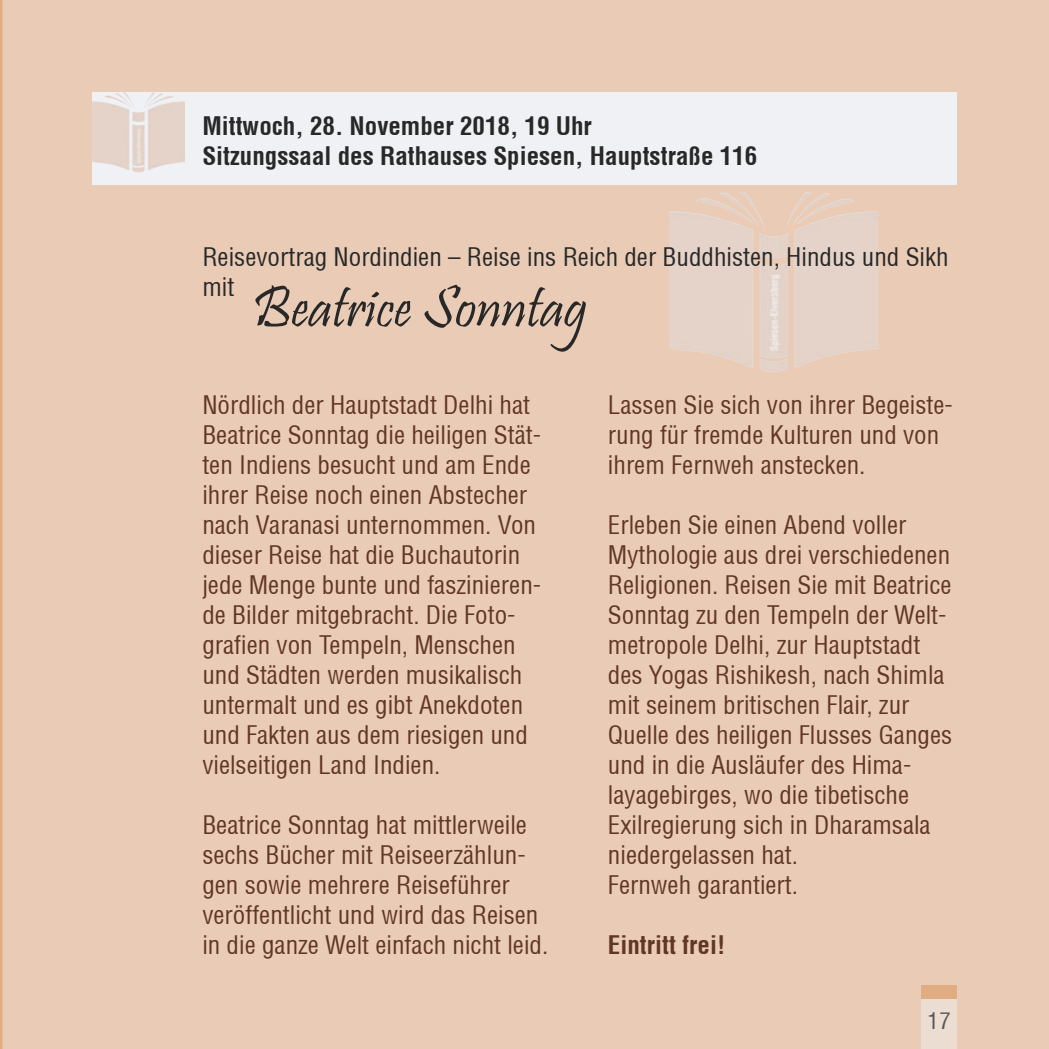
<style>
.page{position:relative;width:1049px;height:1049px;background:#e9cbb6}
.page>*{position:absolute;margin:0;border:0;box-sizing:border-box;transform-origin:0 0}
.t1{font:60px "Pristina";color:#282828}
.t2{font:25px/30px "Helvetica Condensed";color:#603724}
.t3{font:700 25px "Helvetica Condensed";color:#282828}
.t4{font:25px "Helvetica Condensed";color:#282828}
.t5{font:700 25px "Helvetica Condensed";color:#603724}
.t6{font:22.5px "Helvetica Condensed";color:#565657}
</style>
<div class="page">
<div style="left:921px;top:985px;width:36px;height:64px;background:#e2ac83"></div>
<div style="left:921px;top:999px;width:36px;height:50px;background:#ecddd3"></div>
<img style="left:670px;top:191px;width:209px;height:182px">
<div style="left:92px;top:92px;width:865px;height:92px;background:#eff1f5"></div>
<img style="left:92px;top:92px;width:92px;height:80px">
<p class="t3" style="left:202px;top:111px;width:391px">Mittwoch, 28. November 2018, 19 Uhr</p>
<p class="t3" style="left:202px;top:141px;width:556px">Sitzungssaal des Rathauses Spiesen, Hauptstraße 116</p>
<p class="t4" style="left:202px;top:241px;width:748px">Reisevortrag Nordindien – Reise ins Reich der Buddhisten, Hindus und Sikh</p>
<p class="t4" style="left:202px;top:271px;width:33px">mit</p>
<p class="t1" style="left:252px;top:274px;width:336px">Beatrice Sonntag</p>
<p class="t2" style="left:202px;top:389px;width:340px">Nördlich der Hauptstadt Delhi hat<br>Beatrice Sonntag die heiligen Stät&shy;ten Indiens besucht und am Ende ihrer Reise noch einen Abstecher nach Varanasi unternommen. Von dieser Reise hat die Buchautorin jede Menge bunte und faszinieren&shy;de Bilder mitgebracht. Die Foto&shy;grafien von Tempeln, Menschen und Städten werden musikalisch untermalt und es gibt Anekdoten und Fakten aus dem riesigen und vielseitigen Land Indien.</p>
<p class="t2" style="left:202px;top:809px;width:347px">Beatrice Sonntag hat mittlerweile sechs Bücher mit Reiseerzählun&shy;gen sowie mehrere Reiseführer veröffentlicht und wird das Reisen in die ganze Welt einfach nicht leid.</p>
<p class="t2" style="left:608px;top:389px;width:346px">Lassen Sie sich von ihrer Begeiste&shy;rung für fremde Kulturen und von ihrem Fernweh anstecken.</p>
<p class="t2" style="left:608px;top:509px;width:345px">Erleben Sie einen Abend voller<br>Mythologie aus drei verschiedenen<br>Religionen. Reisen Sie mit Beatrice</p>
<p class="t2" style="left:608px;top:599px;width:346px">Sonntag zu den Tempeln der Welt&shy;metropole Delhi, zur Hauptstadt des Yogas Rishikesh, nach Shimla mit seinem britischen Flair, zur<br>Quelle des heiligen Flusses Ganges und in die Ausläufer des Hima&shy;layagebirges, wo die tibetische<br>Exilregierung sich in Dharamsala niedergelassen hat.</p>
<p class="t2" style="left:608px;top:869px;width:192px">Fernweh garantiert.</p>
<p class="t5" style="left:608px;top:929px;width:119px">Eintritt frei!</p>
<p class="t6" style="left:927px;top:1006px;width:25px">17</p>
</div>
